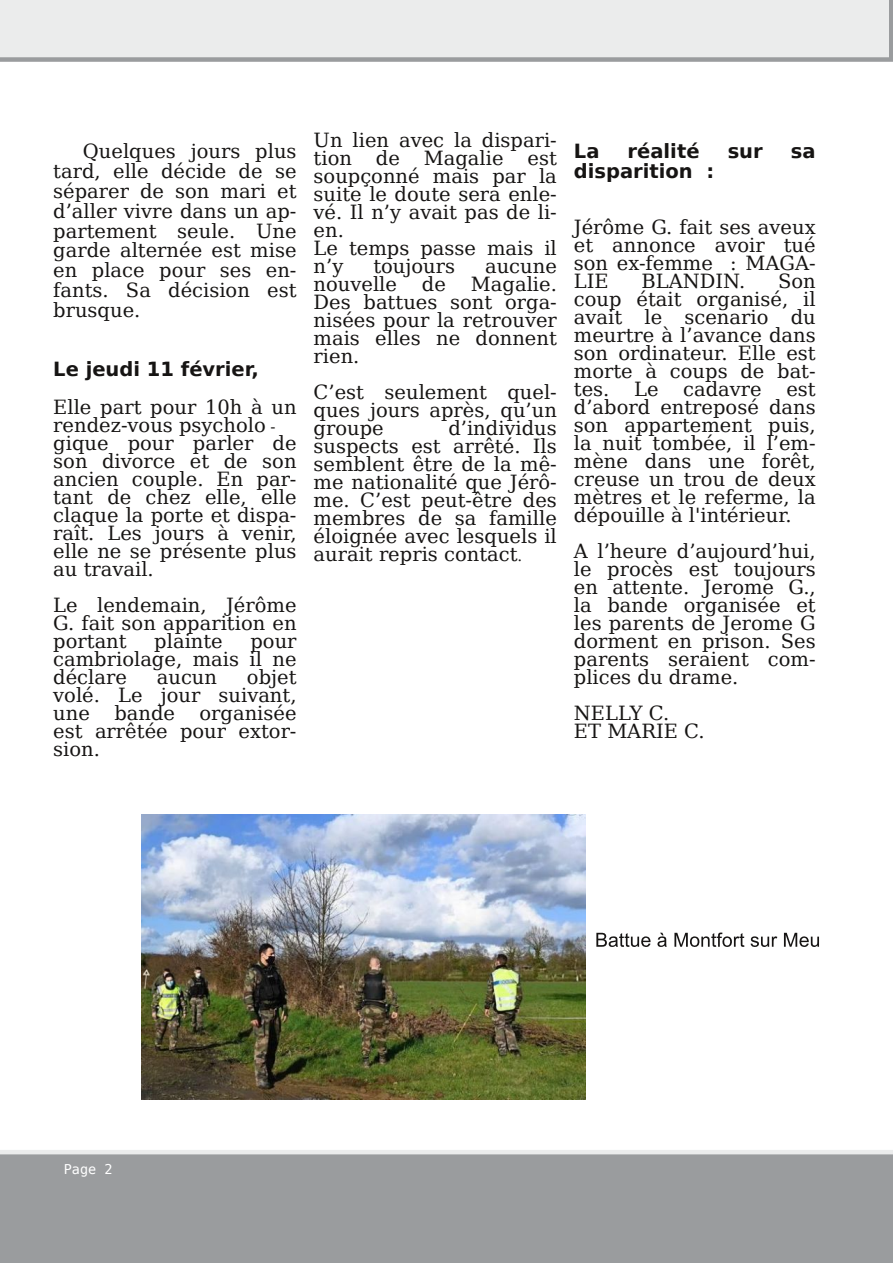
<style>
.page{position:relative;width:893px;height:1263px;background:#fff}
.page>*{position:absolute;margin:0;border:0;box-sizing:border-box;transform-origin:0 0}
.t1{font:19.5px/18px "Bitstream Vera Serif";color:#161413;text-align:justify}
.t2{font:700 19.5px "Bitstream Vera Sans";color:#161413}
.t3{font:13.5px "Bitstream Vera Sans Mono";color:#fff}
.s1{font-size:15px}
</style>
<div class="page">
<div style="left:0;top:1150px;width:893px;height:113px;background:#9a9c9e"></div>
<svg style="left:0;top:0;width:893px;height:62px;background:#e4e5e6"></svg>
<img style="left:141px;top:815px;width:445px;height:285px">
<svg style="left:596px;top:933px;width:54px;height:14px"></svg>
<svg style="left:657px;top:933px;width:10px;height:14px"></svg>
<svg style="left:674px;top:932px;width:70px;height:15px"></svg>
<svg style="left:751px;top:936px;width:26px;height:11px"></svg>
<svg style="left:784px;top:933px;width:35px;height:14px"></svg>
<p class="t1" style="left:53px;top:142px;width:245px;line-height:19.8px;text-indent:30px">Quelques jours plus tard, elle décide de se séparer de son mari et d’aller vivre dans un ap&shy;partement seule. Une garde alternée est mise en place pour ses en&shy;fants. Sa décision est brusque.</p>
<p class="t2" style="left:53px;top:358px;width:207px">Le jeudi 11 février,</p>
<p class="t1" style="left:53px;top:398px;width:245px;text-align:left">Elle part pour 10h à un rendez-vous psycholo <span class="s1">- </span>gique pour parler de son divorce et de son ancien couple. En par&shy;tant de chez elle, elle claque la porte et dispa&shy;raît. Les jours à venir, elle ne se présente plus au travail.</p>
<p class="t1" style="left:53px;top:596px;width:245px">Le lendemain, Jérôme G. fait son apparition en portant</p>
<p class="t1" style="left:154px;top:632px;width:70px">plainte</p>
<p class="t1" style="left:53px;top:632px;width:245px;text-indent:197px">pour cambriolage, mais il ne déclare</p>
<p class="t1" style="left:53px;top:668px;width:245px;text-indent:194px">objet volé. Le jour suivant, une</p>
<p class="t1" style="left:157px;top:668px;width:62px">aucun</p>
<p class="t1" style="left:53px;top:704px;width:245px;text-indent:146px">organisée est arrêtée pour extor&shy;sion.</p>
<p class="t1" style="left:114px;top:704px;width:62px">bande</p>
<p class="t1" style="left:314px;top:131px;width:245px;text-align:left">Un lien avec la dispari&shy;tion de Magalie est soupçonné mais par la suite le doute sera enle&shy;vé. Il n’y avait pas de li&shy;en.<br>Le temps passe mais il n’y</p>
<p class="t1" style="left:373px;top:257px;width:83px">toujours</p>
<p class="t1" style="left:485px;top:257px;width:73px">aucune</p>
<p class="t1" style="left:314px;top:275px;width:85px">nouvelle</p>
<p class="t1" style="left:422px;top:275px;width:26px">de</p>
<p class="t1" style="left:314px;top:275px;width:245px;text-indent:157px">Magalie.<br>Des battues sont orga&shy;nisées pour la retrouver mais elles ne donnent rien.</p>
<p class="t1" style="left:314px;top:383px;width:245px">C’est seulement quel&shy;ques jours après, qu’un groupe</p>
<p class="t1" style="left:314px;top:419px;width:245px;text-indent:135px">d’individus suspects est arrêté. Ils semblent être de la mê&shy;me nationalité que Jérô&shy;me. C’est peut-être des membres de sa famille éloignée avec lesquels il aurait repris contact<span class="s1">.</span></p>
<p class="t2" style="left:574px;top:140px;width:27px">La</p>
<p class="t2" style="left:628px;top:140px;width:73px">réalité</p>
<p class="t2" style="left:728px;top:140px;width:37px">sur</p>
<p class="t2" style="left:791px;top:140px;width:26px">sa</p>
<p class="t2" style="left:574px;top:160px;width:142px">disparition :</p>
<p class="t1" style="left:574px;top:218px;width:243px">Jérôme G. fait ses aveux et annonce avoir tué son ex-femme : MAGA-LIE</p>
<p class="t1" style="left:574px;top:272px;width:243px;text-indent:204px">Son coup était organisé, il avait le scenario du meurtre à l’avance dans son ordinateur. Elle est morte à coups de bat&shy;tes.</p>
<p class="t1" style="left:641px;top:272px;width:105px">BLANDIN.</p>
<p class="t1" style="left:634px;top:380px;width:26px">Le</p>
<p class="t1" style="left:683px;top:380px;width:80px">cadavre</p>
<p class="t1" style="left:574px;top:380px;width:243px;text-indent:212px">est d’abord entreposé dans son appartement puis, la nuit tombée, il l’em&shy;mène dans une forêt, creuse un trou de deux mètres et le referme, la dépouille à l'intérieur.</p>
<p class="t1" style="left:574px;top:542px;width:243px">A l’heure d’aujourd’hui, le procès est toujours en attente. Jerome G., la bande organisée et les parents de Jerome G dorment en prison. Ses parents seraient com&shy;plices du drame.</p>
<p class="t1" style="left:574px;top:704px;width:132px">NELLY C.<br>ET MARIE C.</p>
<p class="t3" style="left:64px;top:1162px;width:50px">Page 2</p>
</div>
